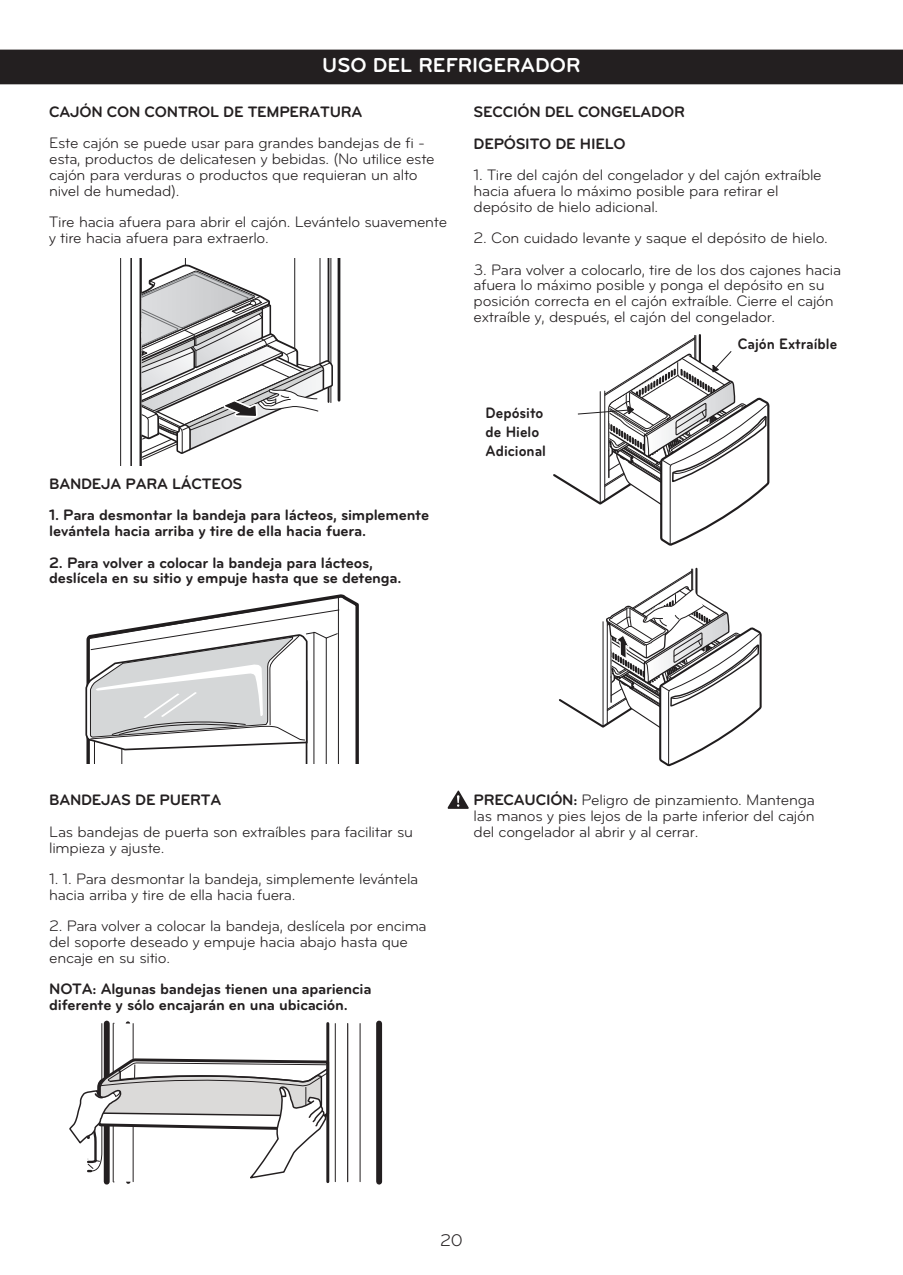
<style>
.page{position:relative;width:903px;height:1275px;background:#fff}
.page>*{position:absolute;margin:0;border:0;box-sizing:border-box;transform-origin:0 0}
.t1{font:700 21px "Bryant LG";color:#fff}
.t2{font:17.5px "Bryant LG";color:#231f20}
.t3{font:15.75px/15.8px "Bryant LG";letter-spacing:-.015em;color:#231f20}
.t4{font:700 15.75px/15.8px "Bryant LG";letter-spacing:-.015em;color:#231f20}
.t5{font:700 15.75px/18.9px "Bryant LG";letter-spacing:-.015em;color:#231f20;scale:.93 1}
.s1{font-weight:700}
</style>
<div class="page">
<div style="left:0;top:50px;width:903px;height:34px;background:#231f20"></div>
<hr style="left:120px;top:258px;width:1px;height:207px;background:#201d1e">
<hr style="left:130px;top:258px;width:2px;height:207px;background:#201d1e">
<hr style="left:338px;top:258px;width:2px;height:142px;background:#201d1e">
<hr style="left:140px;top:258px;width:2px;height:207px;background:#201d1e">
<svg style="left:141px;top:258px;width:192px;height:202px"></svg>
<div style="left:104px;top:1023px;width:6px;height:159px;background:#231f20"></div>
<div style="left:376px;top:1023px;width:6px;height:159px;background:#231f20"></div>
<hr style="left:347px;top:1023px;width:1px;height:159px;background:#231f20">
<hr style="left:335px;top:1023px;width:1px;height:159px;background:#231f20">
<hr style="left:360px;top:1023px;width:1px;height:159px;background:#231f20">
<hr style="left:326px;top:1023px;width:3px;height:159px;background:#231f20">
<hr style="left:133px;top:1023px;width:1px;height:159px;background:#231f20">
<hr style="left:113px;top:1023px;width:1px;height:159px;background:#231f20">
<svg style="left:69px;top:1023px;width:261px;height:157px"></svg>
<svg style="left:85px;top:595px;width:272px;height:168px"></svg>
<svg style="left:553px;top:334px;width:217px;height:433px"></svg>
<svg style="left:447px;top:790px;width:22px;height:19px"></svg>
<h1 class="t1" style="left:357px;top:52px;width:260px">USO DEL REFRIGERADOR</h1>
<p class="t4" style="left:49px;top:104px;width:315px">CAJÓN CON CONTROL DE TEMPERATURA</p>
<p class="t3" style="left:49px;top:135px;width:387px">Este cajón se puede usar para grandes bandejas de fi - esta, productos de delicatesen y bebidas. (No utilice este cajón para verduras o productos que requieran un alto nivel de humedad).</p>
<p class="t3" style="left:49px;top:214px;width:399px">Tire hacia afuera para abrir el cajón. Levántelo suavemente y tire hacia afuera para extraerlo.</p>
<h1 class="t1" style="left:322px;top:52px;width:260px">USO DEL REFRIGERADOR</h1>
<p class="t4" style="left:474px;top:96px;width:213px;line-height:31.5px">SECCIÓN DEL CONGELADOR<br>DEPÓSITO DE HIELO</p>
<p class="t3" style="left:474px;top:167px;width:350px">1. Tire del cajón del congelador y del cajón extraíble hacia afuera lo máximo posible para retirar el depósito de hielo adicional.</p>
<p class="t3" style="left:474px;top:230px;width:356px">2. Con cuidado levante y saque el depósito de hielo.</p>
<p class="t3" style="left:474px;top:262px;width:369px">3. Para volver a colocarlo, tire de los dos cajones hacia afuera lo máximo posible y ponga el depósito en su posición correcta en el cajón extraíble. Cierre el cajón extraíble y, después, el cajón del congelador.</p>
<p class="t4" style="left:49px;top:476px;width:195px">BANDEJA PARA LÁCTEOS</p>
<p class="t4" style="left:49px;top:507px;width:381px">1. Para desmontar la bandeja para lácteos, simplemente levántela hacia arriba y tire de ella hacia fuera.</p>
<p class="t4" style="left:49px;top:555px;width:354px">2. Para volver a colocar la bandeja para lácteos, deslícela en su sitio y empuje hasta que se detenga.</p>
<p class="t5" style="left:486px;top:404px;width:67px">Depósito de Hielo<br>Adicional</p>
<p class="t5" style="left:738px;top:334px;width:108px">Cajón Extraíble</p>
<p class="t4" style="left:49px;top:792px;width:174px">BANDEJAS DE PUERTA</p>
<p class="t3" style="left:49px;top:824px;width:365px">Las bandejas de puerta son extraíbles para facilitar su limpieza y ajuste.</p>
<p class="t3" style="left:49px;top:871px;width:371px">1. 1. Para desmontar la bandeja, simplemente levántela hacia arriba y tire de ella hacia fuera.</p>
<p class="t3" style="left:49px;top:918px;width:379px">2. Para volver a colocar la bandeja, deslícela por encima del soporte deseado y empuje hacia abajo hasta que encaje en su sitio.</p>
<p class="t4" style="left:49px;top:981px;width:324px">NOTA: Algunas bandejas tienen una apariencia diferente y sólo encajarán en una ubicación.</p>
<p class="t3" style="left:474px;top:792px;width:343px;text-align:justify"><span class="s1">PRECAUCIÓN:</span> Peligro de pinzamiento. Mantenga las manos y pies lejos de la parte inferior del cajón del congelador al abrir y al cerrar.</p>
<p class="t2" style="left:440px;top:1230px;width:24px">20</p>
</div>
